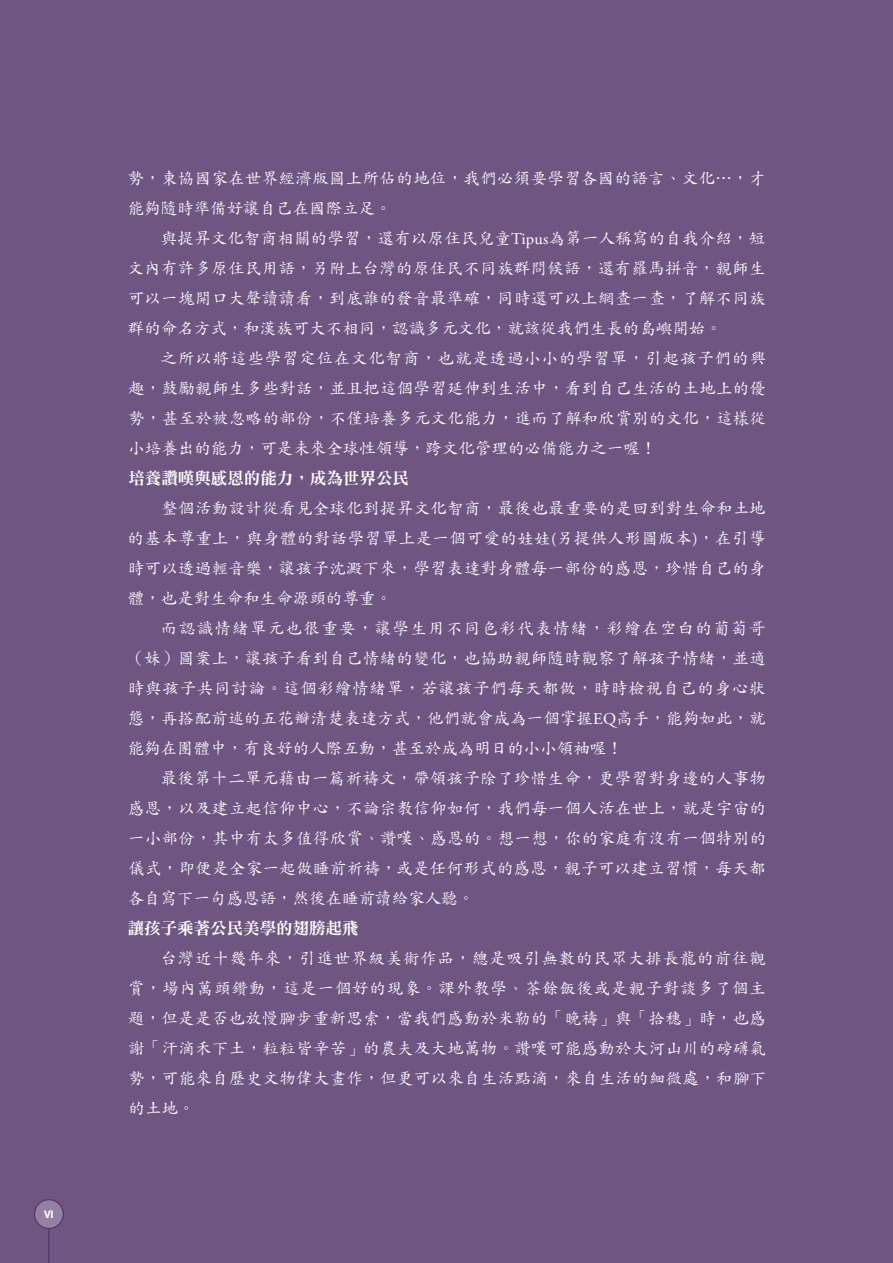
<style>
.page{position:relative;width:893px;height:1263px;background:#6f5581}
.page>*{position:absolute;margin:0;border:0;box-sizing:border-box;transform-origin:0 0}
.t1{font:16.5px/30px "DF Kai Shu Std W5";letter-spacing:.02em;color:#fff;text-align:justify}
.t2{font:16.5px "DF Ming Std W9";color:#fff}
.t3{font:700 10.5px "Helvetica Neue";color:#fff}
.s1{font-family:"Adobe Garamond Pro"}
</style>
<div class="page">
<hr style="left:48px;top:1207px;width:1px;height:56px;background:#502e68">
<div style="left:35px;top:1200px;width:28px;height:28px;background:#9480a1;border-radius:50%"></div>
<div style="left:34px;top:1199px;width:30px;height:30px;border:1px solid #502e68;border-radius:50%"></div>
<p class="t3" style="left:44px;top:1207px;width:11px">VI</p>
<p class="t1" style="left:128px;top:163px;width:639px">勢，東協國家在世界經濟版圖上所佔的地位，我們必須要學習各國的語言、文化⋯，才能夠隨時準備好讓自己在國際立足。</p>
<p class="t1" style="left:127px;top:223px;width:640px;text-indent:33px">與提昇文化智商相關的學習，還有以原住民兒童<span class="s1">Tipus</span>為第一人稱寫的自我介紹，短文內有許多原住民用語，另附上台灣的原住民不同族群問候語，還有羅馬拼音，親師生可以一塊開口大聲讀讀看，到底誰的發音最準確，同時還可以上網查一查，了解不同族群的命名方式，和漢族可大不相同，認識多元文化，就該從我們生長的島嶼開始。</p>
<p class="t1" style="left:128px;top:343px;width:640px;text-indent:33px">之所以將這些學習定位在文化智商，也就是透過小小的學習單，引起孩子們的興趣，鼓勵親師生多些對話，並且把這個學習延伸到生活中，看到自己生活的土地上的優勢，甚至於被忽略的部份，不僅培養多元文化能力，進而了解和欣賞別的文化，這樣從小培養出的能力，可是未來全球性領導，跨文化管理的必備能力之一喔！</p>
<p class="t2" style="left:128px;top:469px;width:282px">培養讚嘆與感恩的能力，成為世界公民</p>
<p class="t1" style="left:128px;top:493px;width:640px;text-indent:34px">整個活動設計從看見全球化到提昇文化智商，最後也最重要的是回到對生命和土地的基本尊重上，與身體的對話學習單上是一個可愛的娃娃<span class="s1">(</span>另提供人形圖版本<span class="s1">)</span>，在引導時可以透過輕音樂，讓孩子沈澱下來，學習表達對身體每一部份的感恩，珍惜自己的身體，也是對生命和生命源頭的尊重。</p>
<p class="t1" style="left:128px;top:613px;width:640px;text-indent:33px">而認識情緒單元也很重要，讓學生用不同色彩代表情緒，彩繪在空白的葡萄哥（妹）圖案上，讓孩子看到自己情緒的變化，也協助親師隨時觀察了解孩子情緒，並適時與孩子共同討論。這個彩繪情緒單，若讓孩子們每天都做，時時檢視自己的身心狀態，再搭配前述的五花瓣清楚表達方式，他們就會成為一個掌握<span class="s1">EQ</span>高手，能夠如此，就能夠在團體中，有良好的人際互動，甚至於成為明日的小小領袖喔！</p>
<p class="t1" style="left:128px;top:763px;width:640px;text-indent:33px">最後第十二單元藉由一篇祈禱文，帶領孩子除了珍惜生命，更學習對身邊的人事物感恩，以及建立起信仰中心，不論宗教信仰如何，我們每一個人活在世上，就是宇宙的一小部份，其中有太多值得欣賞、讚嘆、感恩的。想一想，你的家庭有沒有一個特別的儀式，即便是全家一起做睡前祈禱，或是任何形式的感恩，親子可以建立習慣，每天都各自寫下一句感恩語，然後在睡前讀給家人聽。</p>
<p class="t2" style="left:128px;top:919px;width:232px">讓孩子乘著公民美學的翅膀起飛</p>
<p class="t1" style="left:128px;top:943px;width:640px;text-indent:33px">台灣近十幾年來，引進世界級美術作品，總是吸引無數的民眾大排長龍的前往觀賞，場內萬頭鑽動，這是一個好的現象。課外教學、茶餘飯後或是親子對談多了個主題，但是是否也放慢腳步重新思索，當我們感動於米勒的「晚禱」與「拾穗」時，也感謝「汗滴禾下土，粒粒皆辛苦」的農夫及大地萬物。讚嘆可能感動於大河山川的磅礡氣勢，可能來自歷史文物偉大畫作，但更可以來自生活點滴，來自生活的細微處，和腳下的土地。</p>
</div>
